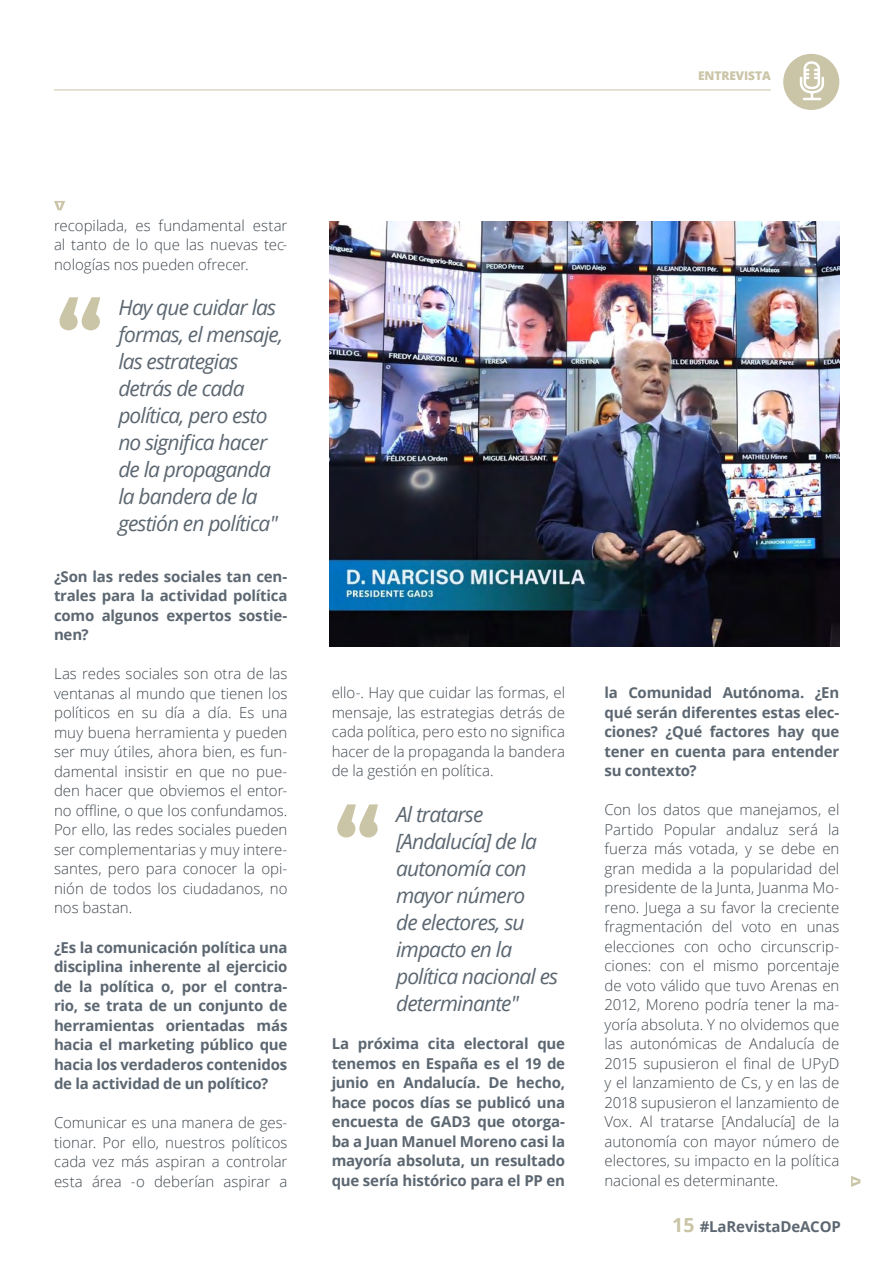
<style>
.page{position:relative;width:893px;height:1263px;background:#fff}
.page>*{position:absolute;margin:0;border:0;box-sizing:border-box;transform-origin:0 0}
.t1{font:700 108px "Fira Sans";color:#cbc5a7}
.t2{font:italic 21px/27px "Open Sans";letter-spacing:-.04em;color:#5c6771}
.t3{font:300 15px/19.5px "Open Sans";color:#40484f;text-align:justify}
.t4{font:700 15px/19.5px "Open Sans";letter-spacing:-.015em;color:#5c6771;text-align:justify}
.t5{font:800 12px "Open Sans";letter-spacing:-.01em;color:#cbc5a7}
.s1{font-size:19.5px;color:#cbc5a7}
</style>
<div class="page">
<img style="left:329px;top:222px;width:510px;height:424px">
<svg style="left:54px;top:201px;width:11px;height:9px"></svg>
<hr style="left:54px;top:90px;width:717px;height:1px;background:#cbc5a7">
<div style="left:783px;top:54px;width:56px;height:56px;background:#cbc5a7;border-radius:50%"></div>
<svg style="left:800px;top:61px;width:24px;height:39px"></svg>
<svg style="left:851px;top:1176px;width:9px;height:11px"></svg>
<p class="t5" style="left:698px;top:67px;width:74px">ENTREVISTA</p>
<p class="t3" style="left:54px;top:215px;width:235px">recopilada, es fundamental estar al tanto de lo que las nuevas tec&shy;nologías nos pueden ofrecer.</p>
<h1 class="t1" style="left:56px;top:267px;width:50px">“</h1>
<h2 class="t2" style="left:118px;top:293px;width:166px">Hay que cuidar las formas, el mensaje, las estrategias detrás de cada política, pero esto no significa hacer de la propaganda la bandera de la gestión en política"</h2>
<p class="t4" style="left:54px;top:566px;width:235px">¿Son las redes sociales tan cen&shy;trales para la actividad política como algunos expertos sostie&shy;nen?</p>
<p class="t3" style="left:54px;top:664px;width:235px">Las redes sociales son otra de las ventanas al mundo que tienen los políticos en su día a día. Es una muy buena herramienta y pueden ser muy útiles, ahora bien, es fun&shy;damental insistir en que no pue&shy;den hacer que obviemos el entor&shy;no offline, o que los confundamos.<br>Por ello, las redes sociales pueden ser complementarias y muy intere&shy;santes, pero para conocer la opi&shy;nión de todos los ciudadanos, no nos bastan.</p>
<p class="t4" style="left:54px;top:937px;width:235px">¿Es la comunicación política una disciplina inherente al ejercicio de la política o, por el contra&shy;rio, se trata de un conjunto de herramientas orientadas más hacia el marketing público que hacia los verdaderos contenidos de la actividad de un político?</p>
<p class="t3" style="left:54px;top:1112px;width:235px">Comunicar es una manera de ges&shy;tionar. Por ello, nuestros políticos cada vez más aspiran a controlar esta área -o deberían aspirar a</p>
<p class="t3" style="left:332px;top:683px;width:235px">ello-. Hay que cuidar las formas, el mensaje, las estrategias detrás de cada política, pero esto no significa hacer de la propaganda la bandera de la gestión en política.</p>
<h1 class="t1" style="left:334px;top:774px;width:50px">“</h1>
<h2 class="t2" style="left:396px;top:800px;width:164px">Al tratarse [Andalucía] de la autonomía con mayor número<br>de electores, su impacto en la política nacional es determinante"</h2>
<p class="t4" style="left:332px;top:1034px;width:235px">La próxima cita electoral que tenemos en España es el 19 de junio en Andalucía. De hecho, hace pocos días se publicó una encuesta de GAD3 que otorga&shy;ba a Juan Manuel Moreno casi la mayoría absoluta, un resultado que sería histórico para el PP en</p>
<p class="t4" style="left:604px;top:683px;width:236px">la Comunidad Autónoma. ¿En qué serán diferentes estas elec&shy;ciones? ¿Qué factores hay que tener en cuenta para entender su contexto?</p>
<p class="t3" style="left:604px;top:800px;width:236px">Con los datos que manejamos, el Partido Popular andaluz será la fuerza más votada, y se debe en gran medida a la popularidad del presidente de la Junta, Juanma Mo&shy;reno. Juega a su favor la creciente fragmentación del voto en unas elecciones con ocho circunscrip&shy;ciones: con el mismo porcentaje de voto válido que tuvo Arenas en 2012, Moreno podría tener la ma&shy;yoría absoluta. Y no olvidemos que las autonómicas de Andalucía de 2015 supusieron el final de UPyD y el lanzamiento de Cs, y en las de 2018 supusieron el lanzamiento de Vox. Al tratarse [Andalucía] de la autonomía con mayor número de electores, su impacto en la política nacional es determinante.</p>
<p class="t4" style="left:672px;top:1216px;width:170px"><span class="s1">15</span> #LaRevistaDeACOP</p>
</div>
